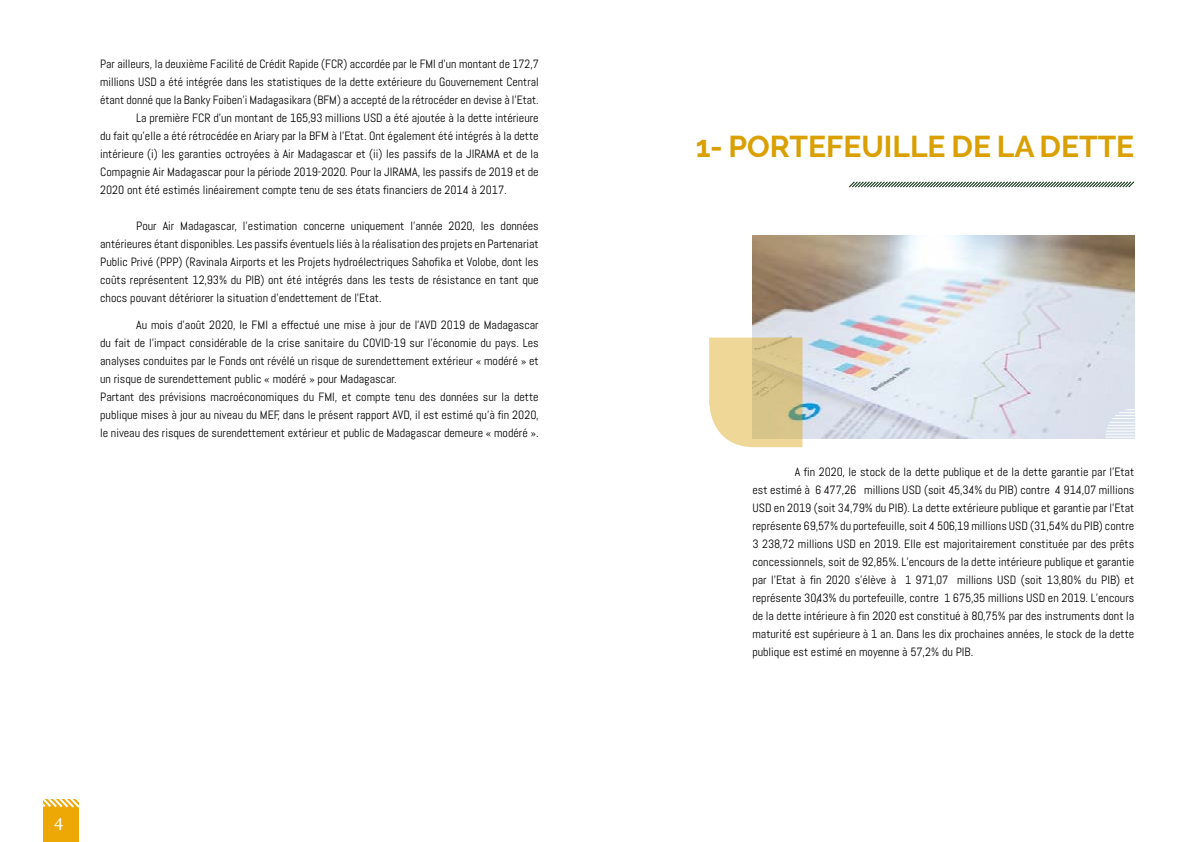
<style>
.page{position:relative;width:1191px;height:842px;background:#fff}
.page>*{position:absolute;margin:0;border:0;box-sizing:border-box;transform-origin:0 0}
.t1{font:700 30px "Raleway";color:#da9f00}
.t2{font:20px "Minion Pro";color:#fff}
.t3{font:12px/18px "Abel";color:#000;text-align:justify}
</style>
<div class="page">
<div style="left:43px;top:799px;width:36px;height:43px;background:#eea805"></div>
<svg style="left:43px;top:799px;width:36px;height:9px"></svg>
<svg style="left:849px;top:181px;width:286px;height:7px"></svg>
<img style="left:752px;top:235px;width:382px;height:203px">
<svg style="left:709px;top:338px;width:93px;height:109px;background:#e1ce94"></svg>
<hr style="left:1105px;top:437px;width:57px;height:1px;background:#fff">
<hr style="left:1105px;top:434px;width:57px;height:1px;background:#fff">
<hr style="left:1105px;top:431px;width:57px;height:1px;background:#fff">
<hr style="left:1105px;top:428px;width:57px;height:1px;background:#fff">
<hr style="left:1105px;top:425px;width:57px;height:1px;background:#fff">
<hr style="left:1105px;top:422px;width:57px;height:1px;background:#fff">
<hr style="left:1105px;top:418px;width:57px;height:1px;background:#fff">
<hr style="left:1105px;top:415px;width:57px;height:1px;background:#fff">
<hr style="left:1105px;top:412px;width:57px;height:1px;background:#fff">
<hr style="left:1105px;top:409px;width:57px;height:1px;background:#fff">
<p class="t3" style="left:100px;top:55px;width:440px">Par ailleurs, la deuxième Facilité de Crédit Rapide (FCR) accordée par le FMI d’un montant de 172,7</p>
<p class="t3" style="left:100px;top:73px;width:440px">millions USD a été intégrée dans les statistiques de la dette extérieure du Gouvernement Central</p>
<p class="t3" style="left:100px;top:91px;width:440px">étant donné que la Banky Foiben’i Madagasikara (BFM) a accepté de la rétrocéder en devise à l’Etat.</p>
<p class="t3" style="left:136px;top:109px;width:404px">La première FCR d’un montant de 165,93 millions USD a été ajoutée à la dette intérieure</p>
<p class="t3" style="left:100px;top:127px;width:440px">du fait qu’elle a été rétrocédée en Ariary par la BFM à l’Etat. Ont également été intégrés à la dette</p>
<p class="t3" style="left:100px;top:145px;width:440px">intérieure (i) les garanties octroyées à Air Madagascar et (ii) les passifs de la JIRAMA et de la</p>
<p class="t3" style="left:100px;top:163px;width:440px">Compagnie Air Madagascar pour la période 2019-2020. Pour la JIRAMA, les passifs de 2019 et de</p>
<p class="t3" style="left:100px;top:181px;width:408px">2020 ont été estimés linéairement compte tenu de ses états financiers de 2014 à 2017.</p>
<p class="t3" style="left:100px;top:217px;width:440px;text-indent:36px">Pour Air Madagascar, l’estimation concerne uniquement l’année 2020, les données antérieures étant disponibles. Les passifs éventuels liés à la réalisation des projets en Partenariat Public Privé (PPP) (Ravinala Airports et les Projets hydroélectriques Sahofika et Volobe, dont les coûts représentent 12,93% du PIB) ont été intégrés dans les tests de résistance en tant que chocs pouvant détériorer la situation d’endettement de l’Etat.</p>
<p class="t3" style="left:100px;top:316px;width:440px;text-align:left;text-indent:36px">Au mois d’août 2020, le FMI a effectué une mise à jour de l’AVD 2019 de Madagascar du fait de l’impact considérable de la crise sanitaire du COVID-19 sur l’économie du pays. Les analyses conduites par le Fonds ont révélé un risque de surendettement extérieur « modéré » et un risque de surendettement public « modéré » pour Madagascar.<br>Partant des prévisions macroéconomiques du FMI, et compte tenu des données sur la dette publique mises à jour au niveau du MEF, dans le présent rapport AVD, il est estimé qu’à fin 2020, le niveau des risques de surendettement extérieur et public de Madagascar demeure « modéré ».</p>
<h2 class="t2" style="left:54px;top:807px;width:11px">4</h2>
<h1 class="t1" style="left:695px;top:129px;width:440px">1- PORTEFEUILLE DE LA DETTE</h1>
<p class="t3" style="left:752px;top:463px;width:383px;text-indent:43px">A fin 2020, le stock de la dette publique et de la dette garantie par l’Etat est estimé à 6 477,26 millions USD (soit 45,34% du PIB) contre 4 914,07 millions USD en 2019 (soit 34,79% du PIB). La dette extérieure publique et garantie par l’Etat représente 69,57% du portefeuille, soit 4 506,19 millions USD (31,54% du PIB) contre 3 238,72 millions USD en 2019. Elle est majoritairement constituée par des prêts concessionnels, soit de 92,85%. L’encours de la dette intérieure publique et garantie par l’Etat à fin 2020 s’élève à 1 971,07 millions USD (soit 13,80% du PIB) et représente 30,43% du portefeuille, contre 1 675,35 millions USD en 2019. L’encours de la dette intérieure à fin 2020 est constitué à 80,75% par des instruments dont la maturité est supérieure à 1 an. Dans les dix prochaines années, le stock de la dette publique est estimé en moyenne à 57,2% du PIB.</p>
</div>
